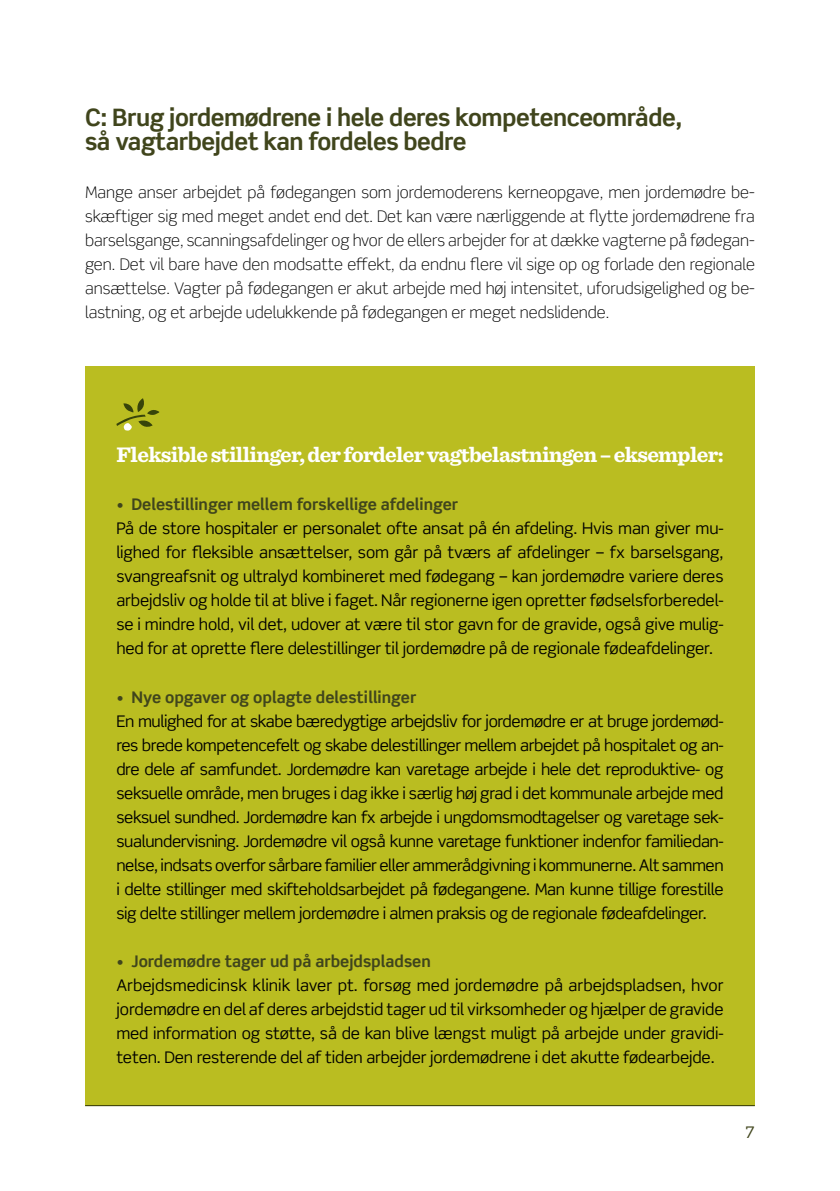
<style>
.page{position:relative;width:840px;height:1191px;background:#fff}
.page>*{position:absolute;margin:0;border:0;box-sizing:border-box;transform-origin:0 0}
.t1{font:700 24px/24px "Scene Std";letter-spacing:-.02em;color:#40451c}
.t2{font:700 22px "Sentinel";letter-spacing:-.03em;color:#fff}
.t3{font:16px/24px "Scene Std";letter-spacing:-.025em;color:#000}
.t4{font:300 16px/24px "Scene Std";color:#000;text-align:justify}
.t5{font:16px "Scene Std";color:#40451c}
.s1{font-weight:300;color:#40451c}
.s2{font-weight:700;color:#40451c}
</style>
<div class="page">
<hr style="left:85px;top:1105px;width:669px;height:1px;background:#40451c">
<div style="left:85px;top:366px;width:669px;height:739px;background:#babd21"></div>
<svg style="left:116px;top:398px;width:43px;height:32px"></svg>
<h1 class="t1" style="left:85px;top:105px;width:598px">C: Brug jordemødrene i hele deres kompetenceområde, så vagtarbejdet kan fordeles bedre</h1>
<p class="t4" style="left:85px;top:181px;width:671px">Mange anser arbejdet på fødegangen som jordemoderens kerneopgave, men jordemødre be&shy;skæftiger sig med meget andet end det. Det kan være nærliggende at flytte jordemødrene fra barselsgange, scanningsafdelinger og hvor de ellers arbejder for at dække vagterne på fødegan&shy;gen. Det vil bare have den modsatte effekt, da endnu flere vil sige op og forlade den regionale ansættelse. Vagter på fødegangen er akut arbejde med høj intensitet, uforudsigelighed og be&shy;lastning, og et arbejde udelukkende på fødegangen er meget nedslidende.</p>
<h2 class="t2" style="left:116px;top:438px;width:608px">Fleksible stillinger, der fordeler vagtbelastningen – eksempler:</h2>
<p class="t3" style="left:116px;top:492px;width:608px"><span class="s1">•</span> <span class="s2">Delestillinger mellem forskellige afdelinger<br></span>På de store hospitaler er personalet ofte ansat på én afdeling. Hvis man giver mu&shy;lighed for fleksible ansættelser, som går på tværs af afdelinger – fx barselsgang, svangreafsnit og ultralyd kombineret med fødegang – kan jordemødre variere deres arbejdsliv og holde til at blive i faget. Når regionerne igen opretter fødselsforberedel&shy;se i mindre hold, vil det, udover at være til stor gavn for de gravide, også give mulig&shy;hed for at oprette flere delestillinger til jordemødre på de regionale fødeafdelinger.</p>
<p class="t3" style="left:116px;top:684px;width:608px"><span class="s1">•</span> <span class="s2">Nye opgaver og oplagte delestillinger<br></span>En mulighed for at skabe bæredygtige arbejdsliv for jordemødre er at bruge jordemød&shy;res brede kompetencefelt og skabe delestillinger mellem arbejdet på hospitalet og an&shy;dre dele af samfundet. Jordemødre kan varetage arbejde i hele det reproduktive- og seksuelle område, men bruges i dag ikke i særlig høj grad i det kommunale arbejde med seksuel sundhed. Jordemødre kan fx arbejde i ungdomsmodtagelser og varetage sek&shy;sualundervisning. Jordemødre vil også kunne varetage funktioner indenfor familiedan&shy;nelse, indsats overfor sårbare familier eller ammerådgivning i kommunerne. Alt sammen i delte stillinger med skifteholdsarbejdet på fødegangene. Man kunne tillige forestille sig delte stillinger mellem jordemødre i almen praksis og de regionale fødeafdelinger.</p>
<p class="t3" style="left:116px;top:948px;width:608px"><span class="s1">•</span> <span class="s2">Jordemødre tager ud på arbejdspladsen<br></span>Arbejdsmedicinsk klinik laver pt. forsøg med jordemødre på arbejdspladsen, hvor jordemødre en del af deres arbejdstid tager ud til virksomheder og hjælper de gravide med information og støtte, så de kan blive længst muligt på arbejde under gravidi&shy;teten. Den resterende del af tiden arbejder jordemødrene i det akutte fødearbejde.</p>
<p class="t5" style="left:744px;top:1122px;width:11px">7</p>
</div>
